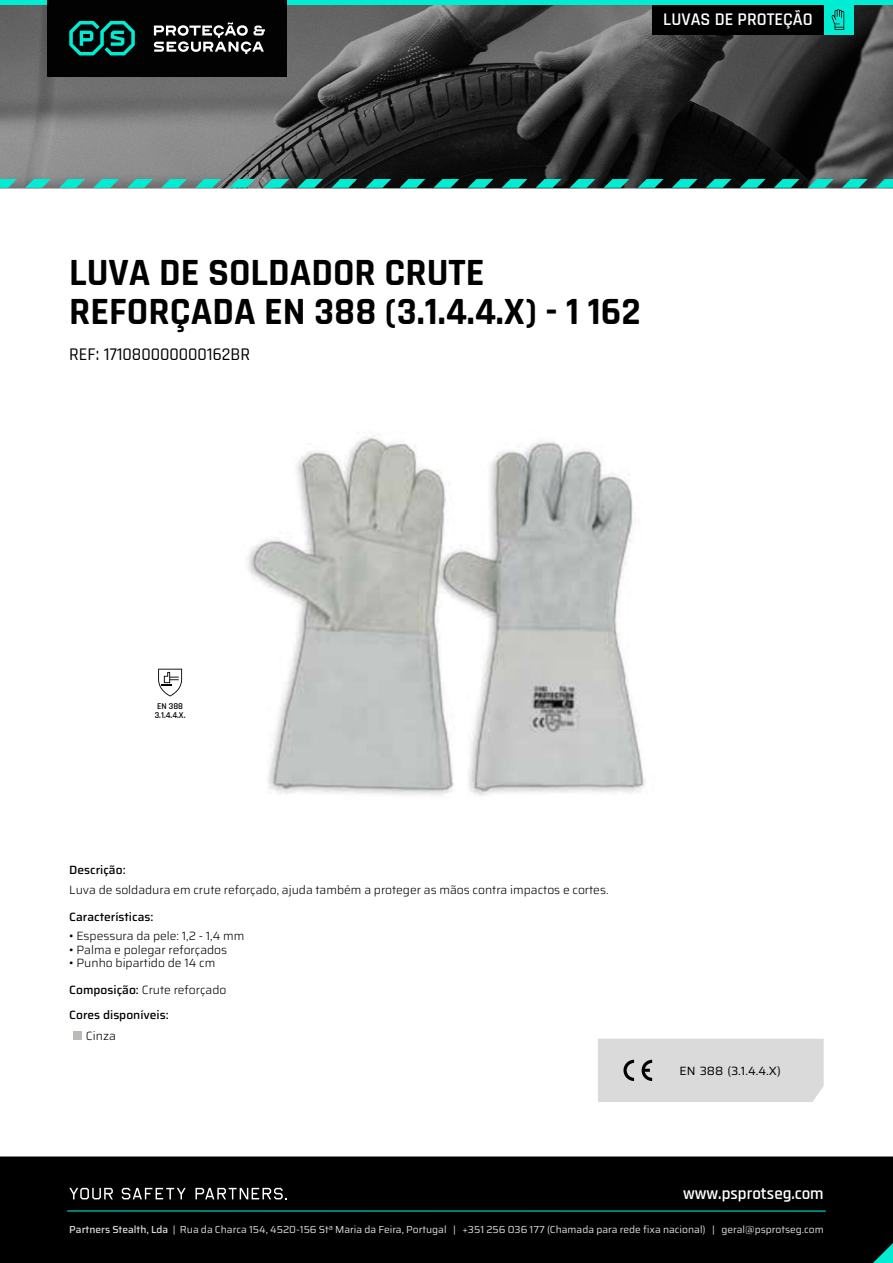
<style>
.page{position:relative;width:893px;height:1263px;background:#fff}
.page>*{position:absolute;margin:0;border:0;box-sizing:border-box;transform-origin:0 0}
.t1{font:700 39px/39px "Rajdhani";color:#000}
.t2{font:500 18px "Rajdhani";color:#000}
.t3{font:600 18px "Rajdhani";color:#fff}
.t4{font:600 16.95px "Rajdhani";color:#fff}
.t5{font:300 12px "Saira";color:#000}
.t6{font:500 12px/24px "Saira";color:#000}
.t7{font:12px "Saira";color:#000}
.t8{font:10.2px "Saira";color:#dadada}
.t9{font:600 9px/9px "Rajdhani";color:#000}
.s1{font-weight:300}
.s2{font-weight:500}
</style>
<div class="page">
<img style="left:0;top:5px;width:893px;height:183px">
<div style="left:0;top:1156px;width:893px;height:107px;background:#000"></div>
<svg style="left:69px;top:1188px;width:44px;height:11px"></svg>
<svg style="left:122px;top:1188px;width:64px;height:11px"></svg>
<svg style="left:195px;top:1188px;width:92px;height:11px"></svg>
<hr style="left:67px;top:1210px;width:759px;height:1px;background:#00edd4">
<div style="left:598px;top:1039px;width:226px;height:63px;background:#dadada"></div>
<div style="left:0;top:0;width:893px;height:5px;background:#00edd4"></div>
<div style="left:47px;top:0;width:240px;height:76px;background:#020202"></div>
<svg style="left:154px;top:22px;width:111px;height:32px"></svg>
<svg style="left:69px;top:21px;width:66px;height:34px"></svg>
<div style="left:652px;top:5px;width:172px;height:29px;background:#000"></div>
<div style="left:824px;top:5px;width:29px;height:29px;background:#00edd4"></div>
<svg style="left:831px;top:9px;width:13px;height:21px"></svg>
<svg style="left:873px;top:1243px;width:20px;height:20px"></svg>
<svg style="left:0;top:179px;width:17px;height:9px"></svg>
<svg style="left:263px;top:179px;width:26px;height:9px"></svg>
<svg style="left:536px;top:179px;width:25px;height:9px"></svg>
<svg style="left:740px;top:179px;width:26px;height:9px"></svg>
<svg style="left:127px;top:179px;width:26px;height:9px"></svg>
<svg style="left:399px;top:179px;width:26px;height:9px"></svg>
<svg style="left:672px;top:179px;width:26px;height:9px"></svg>
<svg style="left:876px;top:179px;width:17px;height:9px"></svg>
<svg style="left:59px;top:179px;width:26px;height:9px"></svg>
<svg style="left:331px;top:179px;width:26px;height:9px"></svg>
<svg style="left:604px;top:179px;width:25px;height:9px"></svg>
<svg style="left:808px;top:179px;width:26px;height:9px"></svg>
<svg style="left:195px;top:179px;width:26px;height:9px"></svg>
<svg style="left:468px;top:179px;width:25px;height:9px"></svg>
<svg style="left:25px;top:179px;width:26px;height:9px"></svg>
<svg style="left:297px;top:179px;width:26px;height:9px"></svg>
<svg style="left:570px;top:179px;width:25px;height:9px"></svg>
<svg style="left:774px;top:179px;width:26px;height:9px"></svg>
<svg style="left:161px;top:179px;width:26px;height:9px"></svg>
<svg style="left:434px;top:179px;width:25px;height:9px"></svg>
<svg style="left:706px;top:179px;width:26px;height:9px"></svg>
<svg style="left:93px;top:179px;width:26px;height:9px"></svg>
<svg style="left:365px;top:179px;width:26px;height:9px"></svg>
<svg style="left:638px;top:179px;width:25px;height:9px"></svg>
<svg style="left:842px;top:179px;width:26px;height:9px"></svg>
<svg style="left:229px;top:179px;width:26px;height:9px"></svg>
<svg style="left:502px;top:179px;width:25px;height:9px"></svg>
<div style="left:73px;top:1031px;width:9px;height:8px;background:#babbb6"></div>
<svg style="left:158px;top:669px;width:24px;height:27px"></svg>
<img style="left:247px;top:434px;width:398px;height:362px">
<h2 class="t3" style="left:663px;top:8px;width:151px">LUVAS DE PROTEÇÃO</h2>
<h1 class="t1" style="left:69px;top:254px;width:573px">LUVA DE SOLDADOR CRUTE<br>REFORÇADA EN 388 (3.1.4.4.X) - 1 162</h1>
<h2 class="t2" style="left:69px;top:343px;width:182px">REF: 171080000000162BR</h2>
<p class="t9" style="left:155px;top:702px;width:32px">EN 388<br>3.1.4.4.X.</p>
<p class="t6" style="left:69px;top:858px;width:58px">Descrição:</p>
<p class="t5" style="left:69px;top:880px;width:541px">Luva de soldadura em crute reforçado, ajuda também a proteger as mãos contra impactos e cortes.</p>
<p class="t6" style="left:69px;top:905px;width:86px">Características:</p>
<p class="t5" style="left:69px;top:927px;width:177px">• Espessura da pele: 1,2 - 1,4 mm</p>
<p class="t5" style="left:69px;top:940px;width:159px">• Palma e polegar reforçados</p>
<p class="t5" style="left:69px;top:954px;width:148px">• Punho bipartido de 14 cm</p>
<p class="t6" style="left:69px;top:978px;width:159px">Composição: <span class="s1">Crute reforçado<br></span>Cores disponíveis:</p>
<p class="t5" style="left:86px;top:1026px;width:31px">Cinza</p>
<p class="t7" style="left:680px;top:1061px;width:103px">EN 388 (3.1.4.4.X)</p>
<h3 class="t4" style="left:683px;top:1183px;width:142px">www.psprotseg.com</h3>
<p class="t8" style="left:69px;top:1221px;width:756px"><span class="s2">Partners Stealth, Lda</span> | Rua da Charca 154, 4520-156 Stª Maria da Feira, Portugal | +351 256 036 177 (Chamada para rede fixa nacional) | geral@psprotseg.com</p>
</div>
